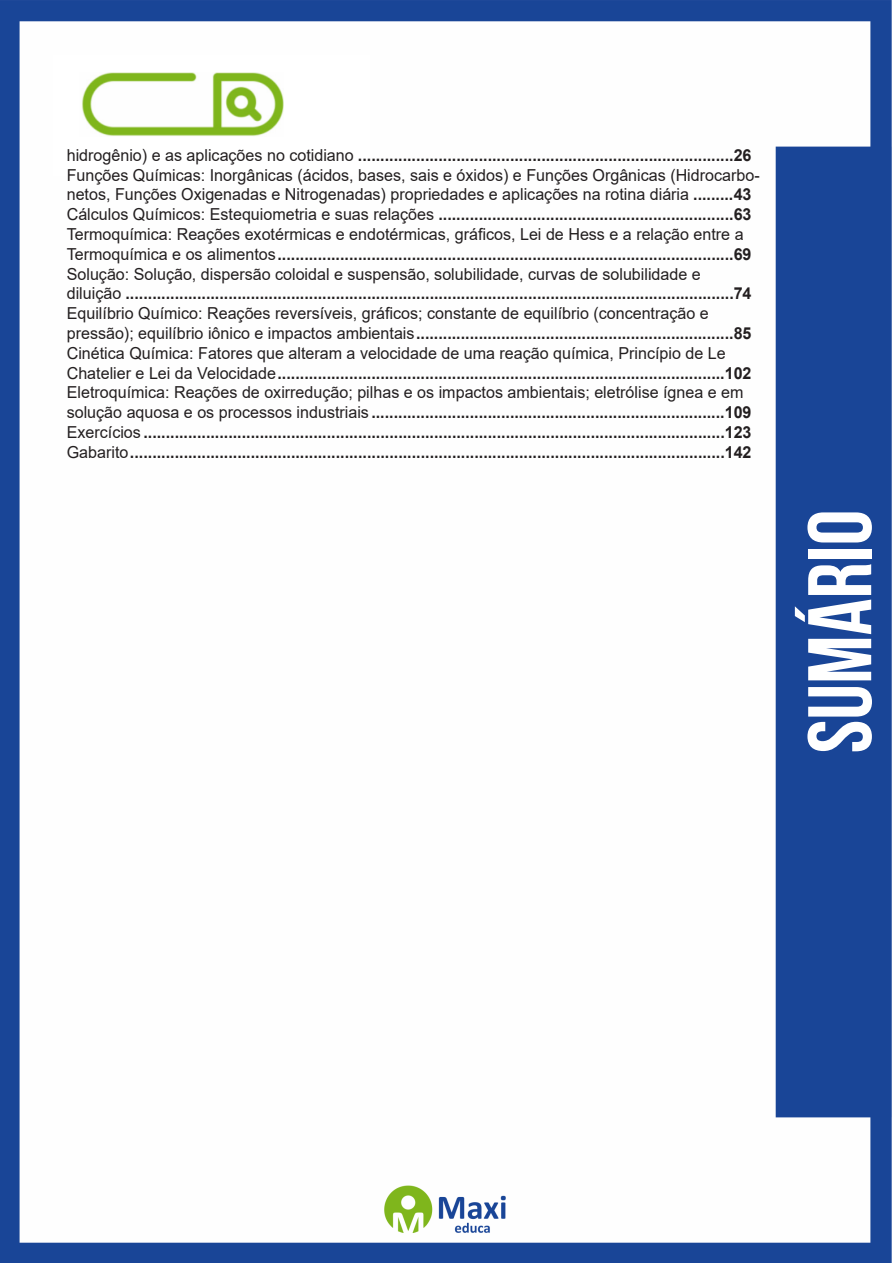
<style>
.page{position:relative;width:893px;height:1263px;background:#fff}
.page>*{position:absolute;margin:0;border:0;box-sizing:border-box;transform-origin:0 0}
.t1{font:700 90px "Bebas Neue";color:#fff}
.TABULAÇÃO_BOLD{font:700 16.5px "Arial";color:#231f20}
.TABULAÇÃO_BOLD-2{font:16.5px "Arial";color:#231f20}
.s1{font-weight:400}
.s2{font-weight:700}
</style>
<div class="page">
<img style="left:0;top:0;width:892px;height:1263px">
<div style="left:53px;top:55px;width:317px;height:121px;background:#fff"></div>
<img style="left:82px;top:72px;width:201px;height:64px">
<p class="TABULAÇÃO_BOLD" style="left:67px;top:143px;width:686px"><span class="s1">hidrogênio) e as aplicações no cotidiano</span> ....................................................................................26</p>
<p class="TABULAÇÃO_BOLD-2" style="left:67px;top:163px;width:694px">Funções Químicas: Inorgânicas (ácidos, bases, sais e óxidos) e Funções Orgânicas (Hidrocarbo-</p>
<p class="TABULAÇÃO_BOLD-2" style="left:67px;top:183px;width:686px">netos, Funções Oxigenadas e Nitrogenadas) propriedades e aplicações na rotina diária <span class="s2">.........43</span></p>
<p class="TABULAÇÃO_BOLD" style="left:67px;top:203px;width:686px"><span class="s1">Cálculos Químicos: Estequiometria e suas relações</span> ..................................................................63</p>
<p class="TABULAÇÃO_BOLD-2" style="left:67px;top:223px;width:678px">Termoquímica: Reações exotérmicas e endotérmicas, gráficos, Lei de Hess e a relação entre a</p>
<p class="TABULAÇÃO_BOLD" style="left:67px;top:242px;width:686px"><span class="s1">Termoquímica e os alimentos</span>......................................................................................................69</p>
<p class="TABULAÇÃO_BOLD-2" style="left:67px;top:262px;width:635px">Solução: Solução, dispersão coloidal e suspensão, solubilidade, curvas de solubilidade e</p>
<p class="TABULAÇÃO_BOLD" style="left:67px;top:282px;width:686px"><span class="s1">diluição</span> ........................................................................................................................................74</p>
<p class="TABULAÇÃO_BOLD-2" style="left:67px;top:302px;width:643px">Equilíbrio Químico: Reações reversíveis, gráficos; constante de equilíbrio (concentração e</p>
<p class="TABULAÇÃO_BOLD" style="left:67px;top:322px;width:686px"><span class="s1">pressão); equilíbrio iônico e impactos ambientais</span>.......................................................................85</p>
<p class="TABULAÇÃO_BOLD-2" style="left:67px;top:342px;width:660px">Cinética Química: Fatores que alteram a velocidade de uma reação química, Princípio de Le</p>
<p class="TABULAÇÃO_BOLD" style="left:67px;top:361px;width:686px"><span class="s1">Chatelier e Lei da Velocidade</span>....................................................................................................102</p>
<p class="TABULAÇÃO_BOLD-2" style="left:67px;top:381px;width:678px">Eletroquímica: Reações de oxirredução; pilhas e os impactos ambientais; eletrólise ígnea e em</p>
<p class="TABULAÇÃO_BOLD" style="left:67px;top:401px;width:686px"><span class="s1">solução aquosa e os processos industriais</span> ...............................................................................109</p>
<p class="TABULAÇÃO_BOLD" style="left:67px;top:421px;width:686px"><span class="s1">Exercícios</span> ..................................................................................................................................123</p>
<p class="TABULAÇÃO_BOLD" style="left:67px;top:440px;width:686px"><span class="s1">Gabarito</span>.....................................................................................................................................142</p>
<h1 class="t1" style="left:791px;top:753px;width:245px;rotate:-90deg">sumário</h1>
</div>
